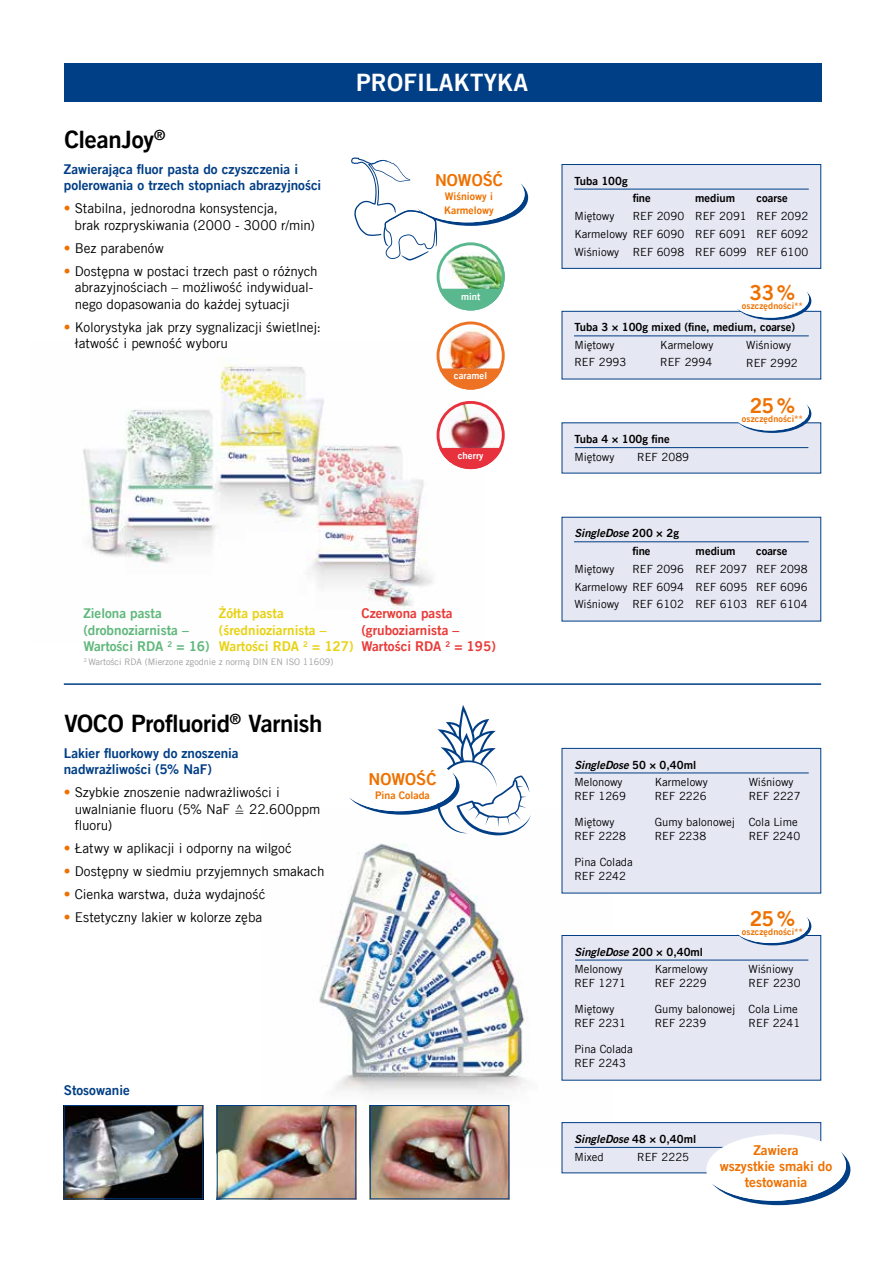
<style>
.page{position:relative;width:885px;height:1263px;background:#fff}
.page>*{position:absolute;margin:0;border:0;box-sizing:border-box;transform-origin:0 0}
.t1{font:24px "Trade Gothic LT Com Bd 2";letter-spacing:-.015em;color:#000}
.t2{font:24px "Trade Gothic LT Com Bd 2";letter-spacing:.01em;color:#fff}
.t3{font:20.7px "Trade Gothic LT Com Bd 2";color:#ee7100}
.t4{font:16.5px "Trade Gothic LT Com Bd 2";color:#ee7100}
.t5{font:13.65px/16.4px "Trade Gothic LT Com Bd 2";color:#ee7100;text-align:center}
.t6{font:13.5px/16.5px "Trade Gothic LT Com";letter-spacing:-.005em;color:#000}
.t7{font:13.5px/16.5px "Trade Gothic LT Com Bd 2";color:#003e85}
.t8{font:13.5px/16.5px "Trade Gothic LT Com Bd 2";color:#e83b38}
.t9{font:13.5px/16.5px "Trade Gothic LT Com Bd 2";color:#e8d213}
.t10{font:13.5px/16.5px "Trade Gothic LT Com Bd 2";color:#60b87c}
.t11{font:11.25px/17.7px "Trade Gothic LT Com";color:#000}
.t12{font:11.25px "Trade Gothic LT Com Bd 2";color:#000}
.t13{font:11.25px "Trade Gothic LT Com Bd 2 Obl";color:#000}
.t14{font:10.5px/13.8px "Trade Gothic LT Com Bd 2";color:#ee7100}
.t15{font:9.6px "Trade Gothic LT Com Bd 2";color:#fff}
.t16{font:9px "Trade Gothic LT Com";color:#9c9d9d}
.t17{font:9px "Trade Gothic LT Com Bd 2";letter-spacing:.015em;color:#ee7100}
.s1{color:#ee7100}
.s2{font-family:"Lucida Sans Unicode"}
.s3{font-family:"Trade Gothic LT Com Bd 2"}
</style>
<div class="page">
<img style="left:319px;top:815px;width:292px;height:351px">
<img style="left:83px;top:358px;width:390px;height:259px">
<svg style="left:436px;top:321px;width:68px;height:69px"></svg>
<img style="left:440px;top:328px;width:59px;height:40px">
<div style="left:436px;top:321px;width:68px;height:69px;border:3px solid #ee7224;border-radius:50%"></div>
<svg style="left:439px;top:368px;width:63px;height:22px"></svg>
<img style="left:436px;top:401px;width:68px;height:63px">
<svg style="left:439px;top:448px;width:63px;height:21px"></svg>
<div style="left:436px;top:401px;width:68px;height:68px;border:3px solid #e7323e;border-radius:50%"></div>
<img style="left:443px;top:261px;width:61px;height:29px">
<div style="left:436px;top:242px;width:68px;height:68px;border:3px solid #59b88e;border-radius:50%"></div>
<svg style="left:439px;top:289px;width:63px;height:21px"></svg>
<img style="left:66px;top:1107px;width:135px;height:90px">
<div style="left:64px;top:1105px;width:139px;height:94px;border:1px solid #003e85"></div>
<img style="left:219px;top:1107px;width:135px;height:90px">
<div style="left:217px;top:1105px;width:139px;height:94px;border:1px solid #003e85"></div>
<img style="left:372px;top:1107px;width:135px;height:90px">
<div style="left:370px;top:1105px;width:139px;height:94px;border:1px solid #003e85"></div>
<div style="left:561px;top:422px;width:260px;height:51px;background:#e5e7f3"></div>
<hr style="left:574px;top:447px;width:234px;height:1px;background:#003e85">
<div style="left:561px;top:164px;width:260px;height:105px;background:#e5e7f3;border:1px solid #003e85"></div>
<hr style="left:574px;top:189px;width:234px;height:1px;background:#003e85">
<div style="left:561px;top:311px;width:260px;height:68px;background:#e5e7f3;border:1px solid #003e85"></div>
<hr style="left:574px;top:335px;width:234px;height:1px;background:#003e85">
<div style="left:561px;top:517px;width:260px;height:104px;background:#e5e7f3"></div>
<hr style="left:574px;top:541px;width:234px;height:1px;background:#003e85">
<div style="left:64px;top:64px;width:757px;height:38px;background:#003e85"></div>
<div style="left:561px;top:1122px;width:260px;height:51px;background:#e5e7f3;border:1px solid #003e85"></div>
<hr style="left:574px;top:1147px;width:234px;height:1px;background:#003e85">
<div style="left:561px;top:748px;width:260px;height:145px;background:#e5e7f3;border:1px solid #003e85"></div>
<hr style="left:574px;top:772px;width:234px;height:1px;background:#003e85">
<div style="left:561px;top:935px;width:260px;height:145px;background:#e5e7f3"></div>
<hr style="left:575px;top:960px;width:233px;height:1px;background:#003e85">
<hr style="left:64px;top:683px;width:757px;height:2px;background:#003e85">
<svg style="left:706px;top:1134px;width:144px;height:71px"></svg>
<svg style="left:344px;top:705px;width:186px;height:130px"></svg>
<svg style="left:733px;top:404px;width:78px;height:29px"></svg>
<svg style="left:733px;top:917px;width:78px;height:28px"></svg>
<svg style="left:733px;top:291px;width:78px;height:29px"></svg>
<svg style="left:351px;top:157px;width:177px;height:104px"></svg>
<h1 class="t1" style="left:64px;top:125px;width:102px">CleanJoy<sup>®</sup></h1>
<p class="t7" style="left:64px;top:161px;width:259px">Zawierająca fluor pasta do czyszczenia i polerowania o trzech stopniach abrazyjności</p>
<p class="t6" style="left:74px;top:200px;width:242px;text-indent:-11px"><span class="s1">•</span> Stabilna, jednorodna konsystencja,<br>brak rozpryskiwania (2000 - 3000 r/min)</p>
<p class="t6" style="left:64px;top:239px;width:101px"><span class="s1">•</span> Bez parabenów</p>
<p class="t6" style="left:75px;top:262px;width:244px;text-indent:-11px"><span class="s1">•</span> Dostępna w postaci trzech past o różnych abrazyjnościach – możliwość indywidual&shy;nego dopasowania do każdej sytuacji</p>
<p class="t6" style="left:75px;top:318px;width:248px;text-indent:-11px"><span class="s1">•</span> Kolorystyka jak przy sygnalizacji świetlnej: łatwość i pewność wyboru</p>
<h1 class="t2" style="left:356px;top:68px;width:174px">PROFILAKTYKA</h1>
<h3 class="t4" style="left:435px;top:170px;width:69px">NOWOŚĆ</h3>
<p class="t14" style="left:444px;top:189px;width:51px">Wiśniowy i<br>Karmelowy</p>
<p class="t15" style="left:461px;top:291px;width:21px">mint</p>
<p class="t15" style="left:454px;top:370px;width:35px">caramel</p>
<p class="t15" style="left:458px;top:449px;width:27px">cherry</p>
<p class="t9" style="left:219px;top:605px;width:136px">Żółta pasta (średnioziarnista –<br>Wartości RDA <sup>2</sup> = 127)</p>
<p class="t10" style="left:83px;top:605px;width:128px">Zielona pasta (drobnoziarnista –<br>Wartości RDA <sup>2</sup> = 16)</p>
<p class="t16" style="left:84px;top:656px;width:251px"><sup>2</sup> Wartości RDA (Mierzone zgodnie z normą DIN EN ISO 11609)</p>
<p class="t8" style="left:361px;top:605px;width:136px">Czerwona pasta (gruboziarnista –<br>Wartości RDA <sup>2</sup> = 195)</p>
<h1 class="t1" style="left:64px;top:709px;width:259px">VOCO Profluorid<sup>®</sup> Varnish</h1>
<p class="t7" style="left:64px;top:744px;width:176px">Lakier fluorkowy do znoszenia nadwrażliwości (5% NaF)</p>
<p class="t6" style="left:75px;top:784px;width:247px;text-indent:-11px"><span class="s1">•</span> Szybkie znoszenie nadwrażliwości i uwalnianie fluoru (5% NaF <span class="s2">≙</span> 22.600ppm fluoru)</p>
<p class="t6" style="left:64px;top:840px;width:229px"><span class="s1">•</span> Łatwy w aplikacji i odporny na wilgoć</p>
<p class="t6" style="left:64px;top:863px;width:262px"><span class="s1">•</span> Dostępny w siedmiu przyjemnych smakach</p>
<p class="t6" style="left:64px;top:886px;width:203px"><span class="s1">•</span> Cienka warstwa, duża wydajność</p>
<p class="t6" style="left:64px;top:908px;width:200px"><span class="s1">•</span> Estetyczny lakier w kolorze zęba</p>
<h3 class="t4" style="left:368px;top:769px;width:69px">NOWOŚĆ</h3>
<p class="t14" style="left:375px;top:788px;width:56px">Pina Colada</p>
<p class="t7" style="left:64px;top:1082px;width:68px">Stosowanie</p>
<p class="t12" style="left:574px;top:174px;width:55px">Tuba 100g</p>
<p class="t12" style="left:632px;top:191px;width:20px">fine</p>
<p class="t11" style="left:632px;top:207px;width:53px;text-align:justify">REF 2090<br>REF 6090<br>REF 6098</p>
<p class="t11" style="left:574px;top:207px;width:55px">Miętowy<br>Karmelowy<br>Wiśniowy</p>
<p class="t12" style="left:695px;top:191px;width:42px">medium</p>
<p class="t11" style="left:695px;top:207px;width:53px;text-align:justify">REF 2091<br>REF 6091<br>REF 6099</p>
<p class="t12" style="left:756px;top:191px;width:33px">coarse</p>
<p class="t11" style="left:756px;top:207px;width:53px;text-align:justify">REF 2092<br>REF 6092<br>REF 6100</p>
<h2 class="t3" style="left:749px;top:280px;width:47px">33%</h2>
<p class="t17" style="left:741px;top:300px;width:63px">oszczędności**</p>
<p class="t12" style="left:574px;top:320px;width:222px">Tuba 3 × 100g mixed (fine, medium, coarse)</p>
<p class="t11" style="left:574px;top:336px;width:53px;line-height:16.8px">Miętowy<br>REF 2993</p>
<p class="t11" style="left:660px;top:336px;width:55px;line-height:16.8px">Karmelowy<br>REF 2994</p>
<p class="t11" style="left:746px;top:336px;width:53px">Wiśniowy<br>REF 2992</p>
<p class="t12" style="left:574px;top:432px;width:97px">Tuba 4 × 100g fine</p>
<p class="t11" style="left:574px;top:448px;width:41px">Miętowy</p>
<p class="t11" style="left:637px;top:448px;width:53px">REF 2089</p>
<p class="t13" style="left:574px;top:526px;width:106px">SingleDose <span class="s3">200 × 2g</span></p>
<h2 class="t3" style="left:749px;top:393px;width:47px">25%</h2>
<p class="t17" style="left:741px;top:413px;width:63px">oszczędności**</p>
<p class="t12" style="left:632px;top:544px;width:20px">fine</p>
<p class="t11" style="left:574px;top:560px;width:111px;text-align:right">REF 2096<br>Karmelowy REF 6094<br>REF 6102</p>
<p class="t11" style="left:574px;top:560px;width:41px">Miętowy</p>
<p class="t11" style="left:574px;top:595px;width:46px">Wiśniowy</p>
<p class="t12" style="left:695px;top:544px;width:42px">medium</p>
<p class="t11" style="left:695px;top:560px;width:53px;text-align:justify">REF 2097<br>REF 6095<br>REF 6103</p>
<p class="t12" style="left:756px;top:544px;width:33px">coarse</p>
<p class="t11" style="left:756px;top:560px;width:53px;text-align:justify">REF 2098<br>REF 6096<br>REF 6104</p>
<p class="t13" style="left:574px;top:757px;width:123px">SingleDose <span class="s3">50 × 0,40ml</span></p>
<p class="t11" style="left:574px;top:775px;width:53px;line-height:13.5px">Melonowy<br>REF 1269</p>
<p class="t11" style="left:574px;top:815px;width:53px;line-height:13.5px">Miętowy<br>REF 2228</p>
<p class="t11" style="left:574px;top:855px;width:60px;line-height:13.5px">Pina Colada<br>REF 2242</p>
<p class="t11" style="left:654px;top:775px;width:55px;line-height:13.5px">Karmelowy<br>REF 2226</p>
<p class="t11" style="left:654px;top:815px;width:82px;line-height:13.5px">Gumy balonowej<br>REF 2238</p>
<p class="t11" style="left:748px;top:775px;width:53px;line-height:13.5px">Wiśniowy<br>REF 2227</p>
<p class="t11" style="left:748px;top:815px;width:53px;line-height:13.5px">Cola Lime<br>REF 2240</p>
<p class="t13" style="left:574px;top:945px;width:130px">SingleDose <span class="s3">200 × 0,40ml</span></p>
<h2 class="t3" style="left:749px;top:905px;width:47px">25%</h2>
<p class="t17" style="left:741px;top:926px;width:63px">oszczędności**</p>
<p class="t11" style="left:574px;top:962px;width:53px;line-height:13.5px">Melonowy<br>REF 1271</p>
<p class="t11" style="left:574px;top:1002px;width:53px;line-height:13.5px">Miętowy<br>REF 2231</p>
<p class="t11" style="left:574px;top:1042px;width:60px;line-height:13.5px">Pina Colada<br>REF 2243</p>
<p class="t11" style="left:654px;top:962px;width:55px;line-height:13.5px">Karmelowy<br>REF 2229</p>
<p class="t11" style="left:654px;top:1002px;width:82px;line-height:13.5px">Gumy balonowej<br>REF 2239</p>
<p class="t11" style="left:748px;top:962px;width:53px;line-height:13.5px">Wiśniowy<br>REF 2230</p>
<p class="t11" style="left:748px;top:1002px;width:53px;line-height:13.5px">Cola Lime<br>REF 2241</p>
<p class="t13" style="left:574px;top:1132px;width:123px">SingleDose <span class="s3">48 × 0,40ml</span></p>
<p class="t11" style="left:574px;top:1147px;width:31px">Mixed</p>
<p class="t11" style="left:637px;top:1147px;width:53px">REF 2225</p>
<p class="t5" style="left:719px;top:1141px;width:114px">Zawiera<br>wszystkie smaki do testowania</p>
</div>
